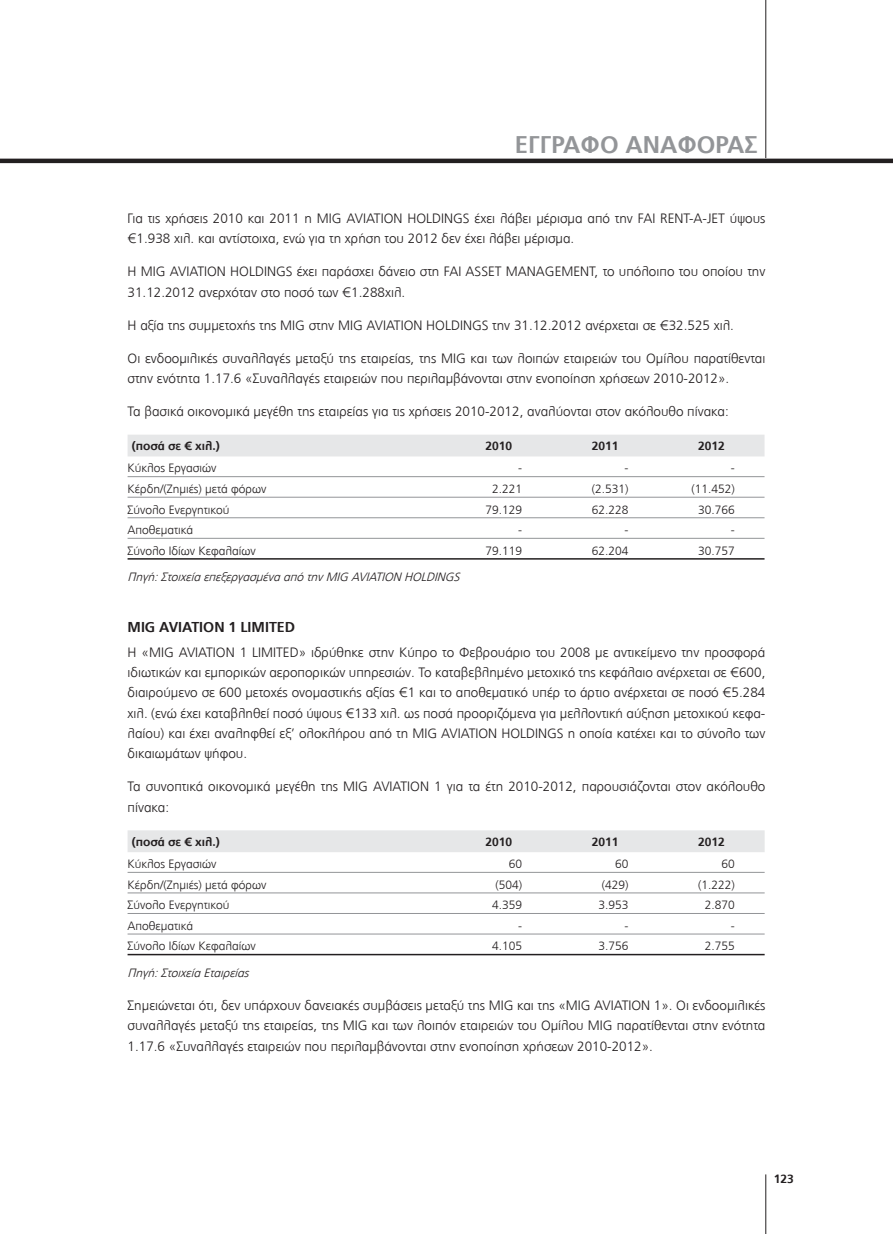
<style>
.page{position:relative;width:893px;height:1234px;background:#fff}
.page>*{position:absolute;margin:0;border:0;box-sizing:border-box;transform-origin:0 0}
.t1{font:700 24px "PF Catalog";color:#939598}
.t2{font:700 14.25px "PF Catalog";color:#231f20}
.t3{font:300 13.5px/20.2px "PF Catalog";color:#231f20}
.t4{font:300 12px "PF Catalog";color:#231f20}
.t5{font:italic 300 12px "PF Catalog";color:#231f20}
.t6{font:700 12px "PF Catalog";color:#231f20}
</style>
<div class="page">
<hr style="left:0;top:159px;width:893px;height:4px;background:#231f20">
<hr style="left:765px;top:1174px;width:1px;height:59px;background:#231f20">
<hr style="left:765px;top:0;width:1px;height:158px;background:#231f20">
<div style="left:128px;top:435px;width:636px;height:21px;background:#e6e7e8"></div>
<hr style="left:128px;top:476px;width:636px;height:1px;background:#939598">
<hr style="left:128px;top:496px;width:636px;height:1px;background:#939598">
<hr style="left:128px;top:517px;width:636px;height:1px;background:#939598">
<hr style="left:128px;top:538px;width:636px;height:1px;background:#939598">
<hr style="left:128px;top:558px;width:636px;height:1px;background:#231f20">
<div style="left:128px;top:830px;width:637px;height:22px;background:#e6e7e8"></div>
<hr style="left:128px;top:871px;width:637px;height:1px;background:#939598">
<hr style="left:128px;top:892px;width:637px;height:1px;background:#939598">
<hr style="left:128px;top:912px;width:637px;height:1px;background:#939598">
<hr style="left:128px;top:933px;width:637px;height:1px;background:#939598">
<hr style="left:128px;top:953px;width:637px;height:2px;background:#231f20">
<h1 class="t1" style="left:515px;top:131px;width:245px">ΕΓΓΡΑΦΟ ΑΝΑΦΟΡΑΣ</h1>
<p class="t3" style="left:128px;top:208px;width:639px">Για τις χρήσεις 2010 και 2011 η MIG AVIATION HOLDINGS έχει λάβει μέρισμα από την FAI RENT-A-JET ύψους €1.938 χιλ. και αντίστοιχα, ενώ για τη χρήση του 2012 δεν έχει λάβει μέρισμα.</p>
<p class="t3" style="left:128px;top:261px;width:639px">H MIG AVIATION HOLDINGS έχει παράσχει δάνειο στη FAI ASSET MANAGEMENT, το υπόλοιπο του οποίου την<br>31.12.2012 ανερχόταν στο ποσό των €1.288χιλ.</p>
<p class="t3" style="left:128px;top:315px;width:608px">Η αξία της συμμετοχής της MIG στην MIG AVIATION HOLDINGS την 31.12.2012 ανέρχεται σε €32.525 χιλ.</p>
<p class="t3" style="left:128px;top:348px;width:639px">Οι ενδοομιλικές συναλλαγές μεταξύ της εταιρείας, της MIG και των λοιπών εταιρειών του Ομίλου παρατίθενται στην ενότητα 1.17.6 «Συναλλαγές εταιρειών που περιλαμβάνονται στην ενοποίηση χρήσεων 2010-2012».</p>
<p class="t3" style="left:128px;top:401px;width:603px">Τα βασικά οικονομικά μεγέθη της εταιρείας για τις χρήσεις 2010-2012, αναλύονται στον ακόλουθο πίνακα:</p>
<p class="t6" style="left:132px;top:439px;width:89px">(ποσά σε € χιλ.)</p>
<p class="t6" style="left:485px;top:439px;width:28px">2010</p>
<p class="t6" style="left:592px;top:439px;width:28px">2011</p>
<p class="t6" style="left:698px;top:439px;width:28px">2012</p>
<p class="t4" style="left:128px;top:461px;width:91px">Κύκλος Εργασιών</p>
<p class="t4" style="left:518px;top:461px;width:5px">-</p>
<p class="t4" style="left:624px;top:461px;width:5px">-</p>
<p class="t4" style="left:731px;top:461px;width:5px">-</p>
<p class="t4" style="left:128px;top:482px;width:140px">Κέρδη/(Ζημιές) μετά φόρων</p>
<p class="t4" style="left:492px;top:482px;width:32px">2.221</p>
<p class="t4" style="left:592px;top:482px;width:38px">(2.531)</p>
<p class="t4" style="left:691px;top:482px;width:45px">(11.452)</p>
<p class="t4" style="left:128px;top:502px;width:103px">Σύνολο Ενεργητικού</p>
<p class="t4" style="left:485px;top:502px;width:38px">79.129</p>
<p class="t4" style="left:592px;top:502px;width:38px">62.228</p>
<p class="t4" style="left:698px;top:502px;width:38px">30.766</p>
<p class="t4" style="left:128px;top:523px;width:67px">Αποθεματικά</p>
<p class="t4" style="left:518px;top:523px;width:5px">-</p>
<p class="t4" style="left:624px;top:523px;width:5px">-</p>
<p class="t4" style="left:731px;top:523px;width:5px">-</p>
<p class="t4" style="left:128px;top:543px;width:130px">Σύνολο Ιδίων Κεφαλαίων</p>
<p class="t4" style="left:485px;top:543px;width:38px">79.119</p>
<p class="t4" style="left:592px;top:543px;width:38px">62.204</p>
<p class="t4" style="left:698px;top:543px;width:38px">30.757</p>
<p class="t5" style="left:128px;top:570px;width:337px">Πηγή:Στοιχεία επεξεργασμένα από τηνMIG AVIATION HOLDINGS</p>
<p class="t2" style="left:128px;top:619px;width:169px">MIG AVIATION 1 LIMITED</p>
<p class="t3" style="left:128px;top:642px;width:639px;text-align:justify">Η «MIG AVIATION 1 LIMITED» ιδρύθηκε στην Κύπρο το Φεβρουάριο του 2008 με αντικείμενο την προσφορά ιδιωτικών και εμπορικών αεροπορικών υπηρεσιών. Το καταβεβλημένο μετοχικό της κεφάλαιο ανέρχεται σε €600, διαιρούμενο σε 600 μετοχές ονομαστικής αξίας €1 και το αποθεματικό υπέρ το άρτιο ανέρχεται σε ποσό €5.284 χιλ. (ενώ έχει καταβληθεί ποσό ύψους €133 χιλ. ως ποσά προοριζόμενα για μελλοντική αύξηση μετοχικού κεφα&shy;λαίου) και έχει αναληφθεί εξ’ ολοκλήρου από τη MIG AVIATION HOLDINGS η οποία κατέχει και το σύνολο των δικαιωμάτων ψήφου.</p>
<p class="t3" style="left:128px;top:776px;width:639px">Τα συνοπτικά οικονομικά μεγέθη της MIG AVIATION 1 για τα έτη 2010-2012, παρουσιάζονται στον ακόλουθο πίνακα:</p>
<p class="t6" style="left:132px;top:834px;width:89px">(ποσά σε € χιλ.)</p>
<p class="t6" style="left:485px;top:834px;width:28px">2010</p>
<p class="t6" style="left:592px;top:834px;width:28px">2011</p>
<p class="t6" style="left:698px;top:834px;width:28px">2012</p>
<p class="t4" style="left:128px;top:857px;width:91px">Κύκλος Εργασιών</p>
<p class="t4" style="left:509px;top:857px;width:15px">60</p>
<p class="t4" style="left:615px;top:857px;width:15px">60</p>
<p class="t4" style="left:721px;top:857px;width:15px">60</p>
<p class="t4" style="left:128px;top:877px;width:140px">Κέρδη/(Ζημιές) μετά φόρων</p>
<p class="t4" style="left:496px;top:877px;width:28px">(504)</p>
<p class="t4" style="left:602px;top:877px;width:28px">(429)</p>
<p class="t4" style="left:698px;top:877px;width:38px">(1.222)</p>
<p class="t4" style="left:128px;top:898px;width:103px">Σύνολο Ενεργητικού</p>
<p class="t4" style="left:492px;top:898px;width:32px">4.359</p>
<p class="t4" style="left:599px;top:898px;width:32px">3.953</p>
<p class="t4" style="left:705px;top:898px;width:32px">2.870</p>
<p class="t4" style="left:128px;top:918px;width:67px">Αποθεματικά</p>
<p class="t4" style="left:518px;top:918px;width:5px">-</p>
<p class="t4" style="left:625px;top:918px;width:5px">-</p>
<p class="t4" style="left:731px;top:918px;width:5px">-</p>
<p class="t4" style="left:128px;top:939px;width:130px">Σύνολο Ιδίων Κεφαλαίων</p>
<p class="t4" style="left:492px;top:939px;width:32px">4.105</p>
<p class="t4" style="left:599px;top:939px;width:32px">3.756</p>
<p class="t4" style="left:705px;top:939px;width:32px">2.755</p>
<p class="t5" style="left:128px;top:965px;width:126px">Πηγή:Στοιχεία Εταιρείας</p>
<p class="t3" style="left:128px;top:995px;width:639px;text-align:justify">Σημειώνεται ότι, δεν υπάρχουν δανειακές συμβάσεις μεταξύ της MIG και της «MIG AVIATION 1». Οι ενδοομιλικές συναλλαγές μεταξύ της εταιρείας, της MIG και των λοιπόν εταιρειών του Ομίλου MIG παρατίθενται στην ενότητα 1.17.6 «Συναλλαγές εταιρειών που περιλαμβάνονται στην ενοποίηση χρήσεων 2010-2012».</p>
<p class="t6" style="left:774px;top:1171px;width:22px">123</p>
</div>
